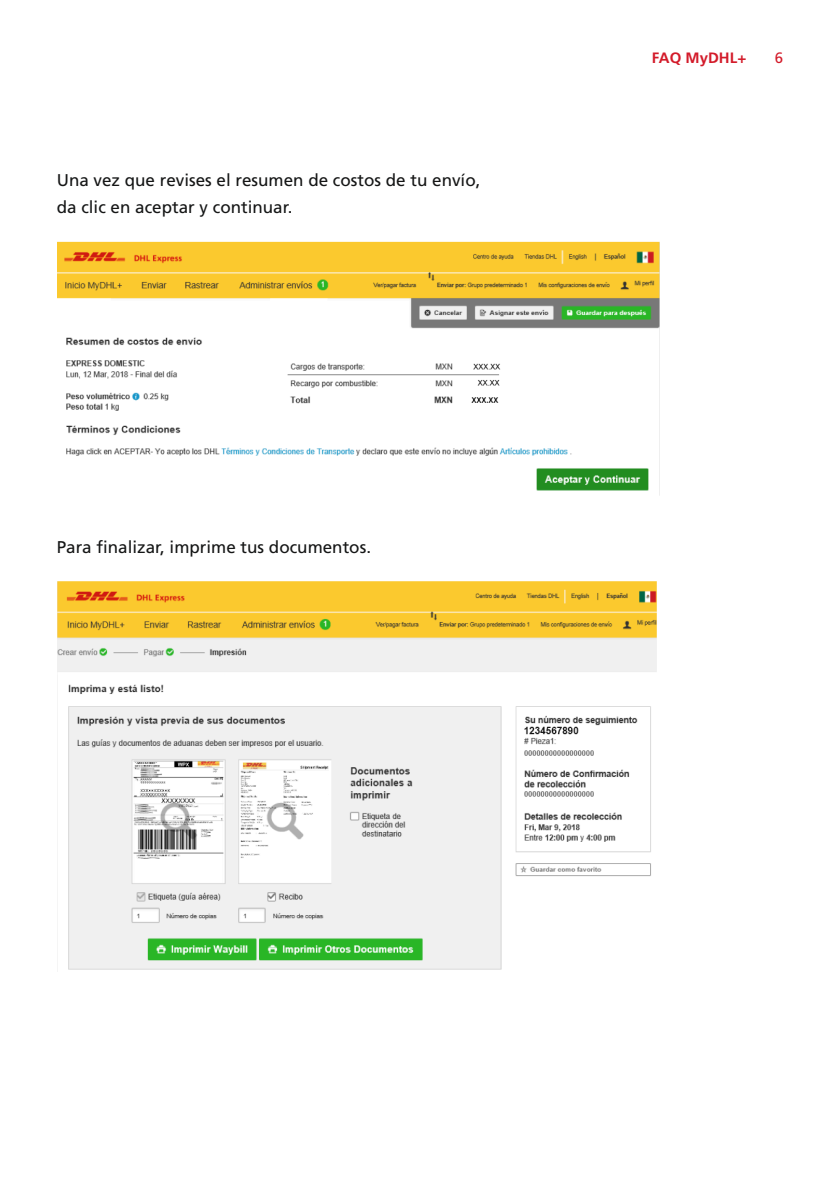
<style>
.page{position:relative;width:840px;height:1191px;background:#fff}
.page>*{position:absolute;margin:0;border:0;box-sizing:border-box;transform-origin:0 0}
._03_Copy_text_8_5pt{font:17px/27.2px "Frutiger LT Std";color:#151616}
._04_Running_title_7{font:700 15px "Frutiger LT Std";color:#d31b2a}
._04_Running_title_7-2{font:15px "Frutiger LT Std";color:#d31b2a}
</style>
<div class="page">
<img style="left:57px;top:241px;width:602px;height:250px">
<img style="left:57px;top:581px;width:600px;height:389px">
<p class="_03_Copy_text_8_5pt" style="left:57px;top:166px;width:425px">Una vez que revises el resumen de costos de tu envío, da clic en aceptar y continuar.</p>
<p class="_03_Copy_text_8_5pt" style="left:57px;top:534px;width:315px">Para finalizar, imprime tus documentos.</p>
<p class="_04_Running_title_7" style="left:651px;top:49px;width:96px">FAQ MyDHL+</p>
<p class="_04_Running_title_7-2" style="left:774px;top:49px;width:10px">6</p>
</div>
